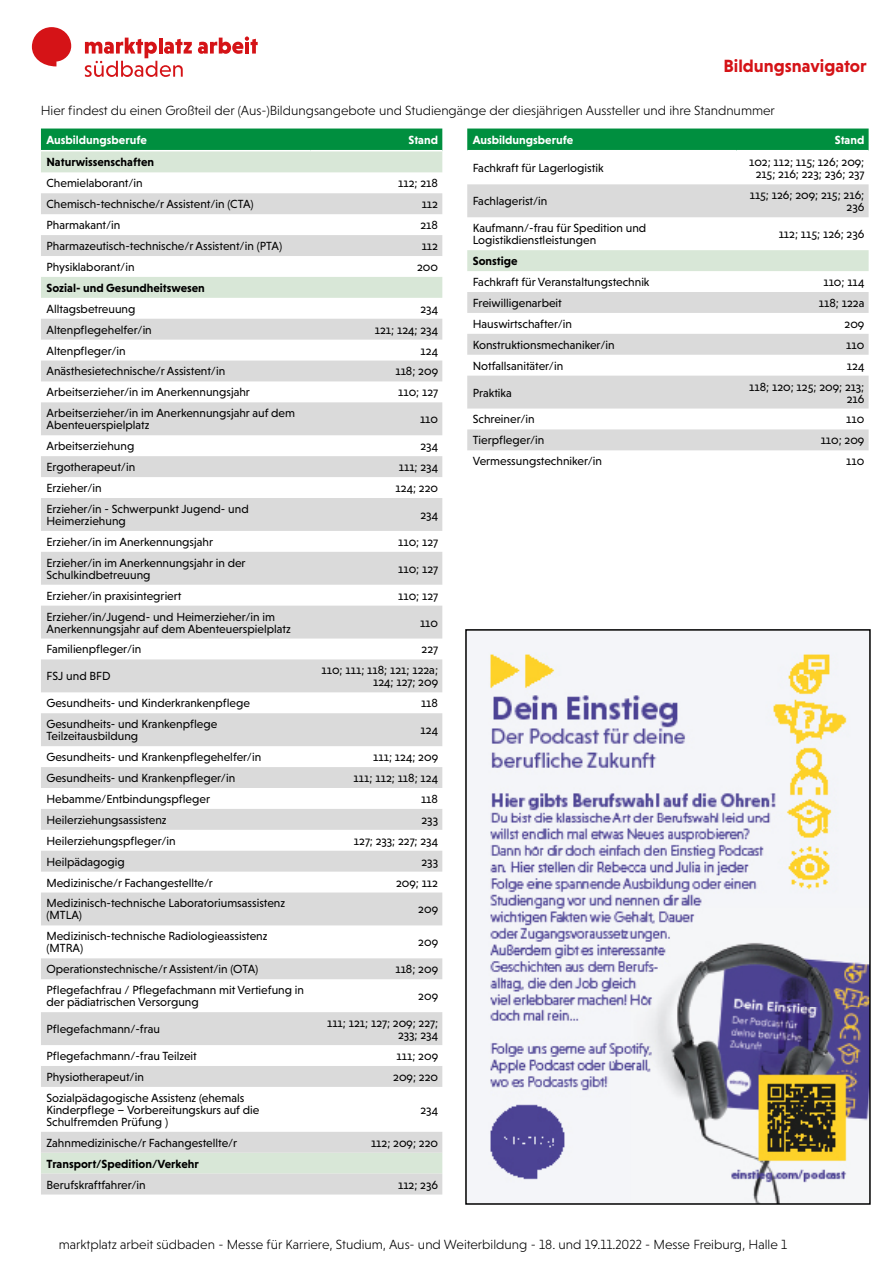
<style>
.page{position:relative;width:893px;height:1263px;background:#fff}
.page>*{position:absolute;margin:0;border:0;box-sizing:border-box;transform-origin:0 0}
.t1{font:700 18px "Niveau Grotesk";color:#d51317}
.t2{font:300 13.5px "Niveau Grotesk";color:#000}
.t3{font:12px/12px "Niveau Grotesk";color:#000}
.t4{font:700 12px "Niveau Grotesk";color:#000}
.t5{font:700 12px "Niveau Grotesk";color:#fff}
</style>
<div class="page">
<div style="left:41px;top:129px;width:401px;height:21px;background:#008f3f"></div>
<svg style="left:41px;top:151px;width:401px;height:22px;background:#d9e8d8"></svg>
<svg style="left:41px;top:193px;width:401px;height:1001px;fill:#dae0da"></svg>
<div style="left:467px;top:129px;width:402px;height:21px;background:#008f3f"></div>
<svg style="left:467px;top:184px;width:402px;height:266px;fill:#dcdcdc"></svg>
<div style="left:467px;top:250px;width:402px;height:21px;background:#d8e7d7"></div>
<img style="left:468px;top:632px;width:400px;height:570px">
<div style="left:465px;top:629px;width:406px;height:576px;border:2px solid #000"></div>
<svg style="left:198px;top:36px;width:60px;height:18px"></svg>
<svg style="left:85px;top:38px;width:107px;height:39px"></svg>
<svg style="left:32px;top:27px;width:39px;height:39px"></svg>
<h1 class="t1" style="left:723px;top:56px;width:145px">Bildungsnavigator</h1>
<p class="t2" style="left:41px;top:103px;width:736px">Hier findest du einen Großteil der (Aus-)Bildungsangebote und Studiengänge der diesjährigen Aussteller und ihre Standnummer</p>
<p class="t5" style="left:46px;top:133px;width:102px">Ausbildungsberufe</p>
<p class="t5" style="left:409px;top:133px;width:31px">Stand</p>
<p class="t4" style="left:46px;top:155px;width:109px">Naturwissenschaften</p>
<p class="t3" style="left:46px;top:177px;width:98px">Chemielaborant/in</p>
<p class="t3" style="left:398px;top:177px;width:41px">112; 218</p>
<p class="t3" style="left:46px;top:198px;width:209px">Chemisch-technische/r Assistent/in (CTA)</p>
<p class="t3" style="left:422px;top:198px;width:18px">112</p>
<p class="t3" style="left:46px;top:219px;width:75px">Pharmakant/in</p>
<p class="t3" style="left:420px;top:219px;width:19px">218</p>
<p class="t3" style="left:46px;top:240px;width:237px">Pharmazeutisch-technische/r Assistent/in (PTA)</p>
<p class="t3" style="left:422px;top:240px;width:18px">112</p>
<p class="t3" style="left:46px;top:261px;width:90px">Physiklaborant/in</p>
<p class="t3" style="left:417px;top:261px;width:22px">200</p>
<p class="t4" style="left:46px;top:281px;width:160px">Sozial- und Gesundheitswesen</p>
<p class="t3" style="left:46px;top:303px;width:91px">Alltagsbetreuung</p>
<p class="t3" style="left:420px;top:303px;width:19px">234</p>
<p class="t3" style="left:46px;top:323px;width:107px">Altenpflegehelfer/in</p>
<p class="t3" style="left:375px;top:323px;width:65px">121; 124; 234</p>
<p class="t3" style="left:46px;top:344px;width:81px">Altenpfleger/in</p>
<p class="t3" style="left:421px;top:344px;width:19px">124</p>
<p class="t3" style="left:46px;top:365px;width:180px">Anästhesietechnische/r Assistent/in</p>
<p class="t3" style="left:395px;top:365px;width:44px">118; 209</p>
<p class="t3" style="left:46px;top:386px;width:205px">Arbeitserzieher/in im Anerkennungsjahr</p>
<p class="t3" style="left:398px;top:386px;width:41px">110; 127</p>
<p class="t3" style="left:46px;top:407px;width:250px">Arbeitserzieher/in im Anerkennungsjahr auf dem<br>Abenteuerspielplatz</p>
<p class="t3" style="left:420px;top:413px;width:20px">110</p>
<p class="t3" style="left:46px;top:440px;width:89px">Arbeitserziehung</p>
<p class="t3" style="left:420px;top:440px;width:19px">234</p>
<p class="t3" style="left:46px;top:461px;width:90px">Ergotherapeut/in</p>
<p class="t3" style="left:399px;top:461px;width:41px">111; 234</p>
<p class="t3" style="left:46px;top:482px;width:57px">Erzieher/in</p>
<p class="t3" style="left:396px;top:482px;width:44px">124; 220</p>
<p class="t3" style="left:46px;top:503px;width:204px">Erzieher/in - Schwerpunkt Jugend- und<br>Heimerziehung</p>
<p class="t3" style="left:420px;top:509px;width:19px">234</p>
<p class="t3" style="left:46px;top:536px;width:168px">Erzieher/in im Anerkennungsjahr</p>
<p class="t3" style="left:398px;top:536px;width:41px">110; 127</p>
<p class="t3" style="left:46px;top:557px;width:201px">Erzieher/in im Anerkennungsjahr in der<br>Schulkindbetreuung</p>
<p class="t3" style="left:398px;top:563px;width:41px">110; 127</p>
<p class="t3" style="left:46px;top:589px;width:136px">Erzieher/in praxisintegriert</p>
<p class="t3" style="left:398px;top:589px;width:41px">110; 127</p>
<p class="t3" style="left:46px;top:610px;width:246px">Erzieher/in/Jugend- und Heimerzieher/in im<br>Anerkennungsjahr auf dem Abenteuerspielplatz</p>
<p class="t3" style="left:420px;top:616px;width:20px">110</p>
<p class="t3" style="left:46px;top:643px;width:96px">Familienpfleger/in</p>
<p class="t3" style="left:422px;top:643px;width:18px">227</p>
<p class="t3" style="left:46px;top:670px;width:66px">FSJ und BFD</p>
<p class="t3" style="left:321px;top:664px;width:118px;text-align:right">110; 111; 118; 121; 122a;<br>124; 127; 209</p>
<p class="t3" style="left:46px;top:697px;width:205px">Gesundheits- und Kinderkrankenpflege</p>
<p class="t3" style="left:421px;top:697px;width:19px">118</p>
<p class="t3" style="left:46px;top:718px;width:172px">Gesundheits- und Krankenpflege<br>Teilzeitausbildung</p>
<p class="t3" style="left:421px;top:724px;width:19px">124</p>
<p class="t3" style="left:46px;top:751px;width:216px">Gesundheits- und Krankenpflegehelfer/in</p>
<p class="t3" style="left:373px;top:751px;width:66px">111; 124; 209</p>
<p class="t3" style="left:46px;top:772px;width:190px">Gesundheits- und Krankenpfleger/in</p>
<p class="t3" style="left:354px;top:772px;width:86px">111; 112; 118; 124</p>
<p class="t3" style="left:46px;top:793px;width:165px">Hebamme/Entbindungspfleger</p>
<p class="t3" style="left:421px;top:793px;width:19px">118</p>
<p class="t3" style="left:46px;top:814px;width:122px">Heilerziehungsassistenz</p>
<p class="t3" style="left:421px;top:814px;width:18px">233</p>
<p class="t3" style="left:46px;top:834px;width:131px">Heilerziehungspfleger/in</p>
<p class="t3" style="left:354px;top:834px;width:86px">127; 233; 227; 234</p>
<p class="t3" style="left:46px;top:855px;width:80px">Heilpädagogig</p>
<p class="t3" style="left:421px;top:855px;width:18px">233</p>
<p class="t3" style="left:46px;top:876px;width:168px">Medizinische/r Fachangestellte/r</p>
<p class="t3" style="left:396px;top:876px;width:44px">209; 112</p>
<p class="t3" style="left:46px;top:897px;width:240px">Medizinisch-technische Laboratoriumsassistenz (MTLA)</p>
<p class="t3" style="left:418px;top:903px;width:21px">209</p>
<p class="t3" style="left:46px;top:930px;width:223px">Medizinisch-technische Radiologieassistenz (MTRA)</p>
<p class="t3" style="left:418px;top:936px;width:21px">209</p>
<p class="t3" style="left:46px;top:963px;width:213px">Operationstechnische/r Assistent/in (OTA)</p>
<p class="t3" style="left:395px;top:963px;width:44px">118; 209</p>
<p class="t3" style="left:46px;top:984px;width:259px">Pflegefachfrau / Pflegefachmann mit Vertiefung in der pädiatrischen Versorgung</p>
<p class="t3" style="left:418px;top:990px;width:21px">209</p>
<p class="t3" style="left:46px;top:1023px;width:115px">Pflegefachmann/-frau</p>
<p class="t3" style="left:327px;top:1017px;width:113px;text-align:right">111; 121; 127; 209; 227;<br>233; 234</p>
<p class="t3" style="left:46px;top:1050px;width:152px">Pflegefachmann/-frau Teilzeit</p>
<p class="t3" style="left:396px;top:1050px;width:43px">111; 209</p>
<p class="t3" style="left:46px;top:1071px;width:99px">Physiotherapeut/in</p>
<p class="t3" style="left:393px;top:1071px;width:46px">209; 220</p>
<p class="t3" style="left:46px;top:1092px;width:214px">Sozialpädagogische Assistenz (ehemals<br>Kinderpflege – Vorbereitungskurs auf die<br>Schulfremden Prüfung )</p>
<p class="t3" style="left:420px;top:1104px;width:19px">234</p>
<p class="t3" style="left:46px;top:1136px;width:192px">Zahnmedizinische/r Fachangestellte/r</p>
<p class="t3" style="left:371px;top:1136px;width:69px">112; 209; 220</p>
<p class="t4" style="left:46px;top:1156px;width:154px">Transport/Spedition/Verkehr</p>
<p class="t3" style="left:46px;top:1178px;width:101px">Berufskraftfahrer/in</p>
<p class="t3" style="left:398px;top:1178px;width:42px">112; 236</p>
<p class="t5" style="left:473px;top:133px;width:102px">Ausbildungsberufe</p>
<p class="t5" style="left:835px;top:133px;width:31px">Stand</p>
<p class="t3" style="left:473px;top:162px;width:132px">Fachkraft für Lagerlogistik</p>
<p class="t3" style="left:749px;top:156px;width:117px;text-align:center">102; 112; 115; 126; 209;<br>215; 216; 223; 236; 237</p>
<p class="t3" style="left:473px;top:195px;width:76px">Fachlagerist/in</p>
<p class="t3" style="left:750px;top:189px;width:116px;text-align:right">115; 126; 209; 215; 216;<br>236</p>
<p class="t3" style="left:473px;top:222px;width:175px">Kaufmann/-frau für Spedition und<br>Logistikdienstleistungen</p>
<p class="t3" style="left:779px;top:228px;width:87px">112; 115; 126; 236</p>
<p class="t4" style="left:473px;top:254px;width:46px">Sonstige</p>
<p class="t3" style="left:473px;top:276px;width:178px">Fachkraft für Veranstaltungstechnik</p>
<p class="t3" style="left:823px;top:276px;width:42px">110; 114</p>
<p class="t3" style="left:473px;top:297px;width:91px">Freiwilligenarbeit</p>
<p class="t3" style="left:819px;top:297px;width:47px">118; 122a</p>
<p class="t3" style="left:473px;top:318px;width:101px">Hauswirtschafter/in</p>
<p class="t3" style="left:845px;top:318px;width:21px">209</p>
<p class="t3" style="left:473px;top:339px;width:143px">Konstruktionsmechaniker/in</p>
<p class="t3" style="left:846px;top:339px;width:20px">110</p>
<p class="t3" style="left:473px;top:359px;width:92px">Notfallsanitäter/in</p>
<p class="t3" style="left:847px;top:359px;width:19px">124</p>
<p class="t3" style="left:473px;top:386px;width:41px">Praktika</p>
<p class="t3" style="left:749px;top:380px;width:117px;text-align:right">118; 120; 125; 209; 213;<br>216</p>
<p class="t3" style="left:473px;top:413px;width:63px">Schreiner/in</p>
<p class="t3" style="left:846px;top:413px;width:20px">110</p>
<p class="t3" style="left:473px;top:434px;width:73px">Tierpfleger/in</p>
<p class="t3" style="left:821px;top:434px;width:45px">110; 209</p>
<p class="t3" style="left:473px;top:455px;width:131px">Vermessungstechniker/in</p>
<p class="t3" style="left:846px;top:455px;width:20px">110</p>
<p class="t2" style="left:59px;top:1237px;width:730px">marktplatz arbeit südbaden - Messe für Karriere, Studium, Aus- und Weiterbildung - 18. und 19.11.2022 - Messe Freiburg, Halle 1</p>
</div>
